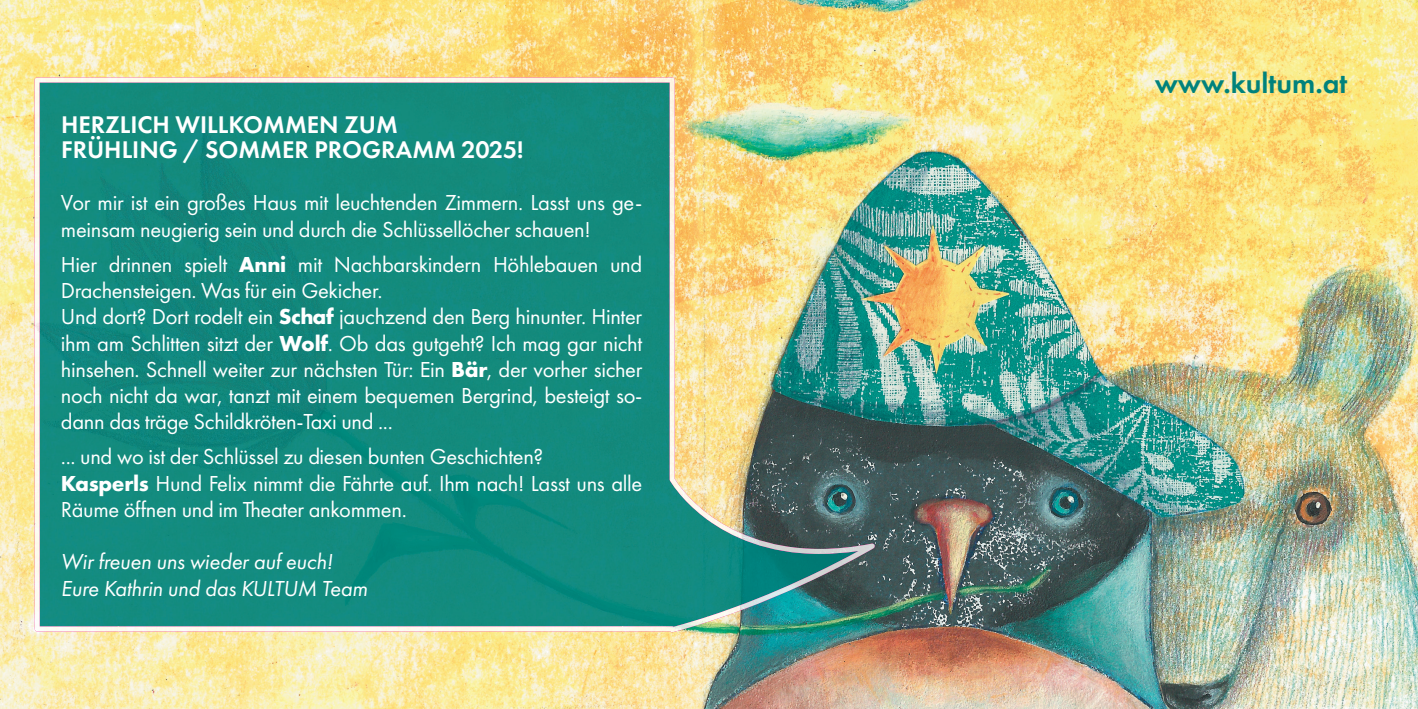
<style>
.page{position:relative;width:1418px;height:709px;background:#fff}
.page>*{position:absolute;margin:0;border:0;box-sizing:border-box;transform-origin:0 0}
.t1{font:600 29.5px "Futura PT";color:#00827c}
.t2{font:600 25px/25px "Futura PT";color:#fff}
.t3{font:22.5px/26.2px "Futura PT";letter-spacing:-.015em;color:#fff}
.t4{font:italic 22.5px/27px "Futura PT";letter-spacing:-.01em;color:#fff}
.s1{font-weight:700}
</style>
<div class="page">
<img style="left:0;top:0;width:1417px;height:709px">
<img style="left:119px;top:83px;width:576px;height:543px">
<img style="left:707px;top:509px;width:70px;height:4px">
<img style="left:35px;top:78px;width:639px;height:79px">
<img style="left:35px;top:156px;width:84px;height:475px">
<img style="left:622px;top:156px;width:85px;height:476px">
<img style="left:706px;top:513px;width:169px;height:109px">
<img style="left:118px;top:626px;width:505px;height:5px">
<p class="t2" style="left:61px;top:112px;width:464px">HERZLICH WILLKOMMEN ZUM<br>FRÜHLING / SOMMER PROGRAMM 2025!</p>
<p class="t3" style="left:61px;top:190px;width:583px">Vor mir ist ein großes Haus mit leuchtenden Zimmern. Lasst uns ge&shy;meinsam neugierig sein und durch die Schlüssellöcher schauen!</p>
<p class="t3" style="left:61px;top:251px;width:583px">Hier drinnen spielt <span class="s1">Anni</span> mit Nachbarskindern Höhlebauen und Drachensteigen. Was für ein Gekicher.<br>Und dort? Dort rodelt ein <span class="s1">Schaf</span> jauchzend den Berg hinunter. Hinter ihm am Schlitten sitzt der <span class="s1">Wolf</span>. Ob das gutgeht? Ich mag gar nicht hinsehen. Schnell weiter zur nächsten Tür: Ein <span class="s1">Bär</span>, der vorher sicher noch nicht da war, tanzt mit einem bequemen Bergrind, besteigt so&shy;dann das träge Schildkröten-Taxi und ...</p>
<p class="t3" style="left:61px;top:443px;width:583px">... und wo ist der Schlüssel zu diesen bunten Geschichten?<br><span class="s1">Kasperls</span> Hund Felix nimmt die Fährte auf. Ihm nach! Lasst uns alle<br>Räume öffnen und im Theater ankommen.</p>
<p class="t4" style="left:61px;top:548px;width:308px">Wir freuen uns wieder auf euch!<br>Eure Kathrin und das KULTUM Team</p>
<h1 class="t1" style="left:1154px;top:65px;width:194px">www.kultum.at</h1>
</div>
